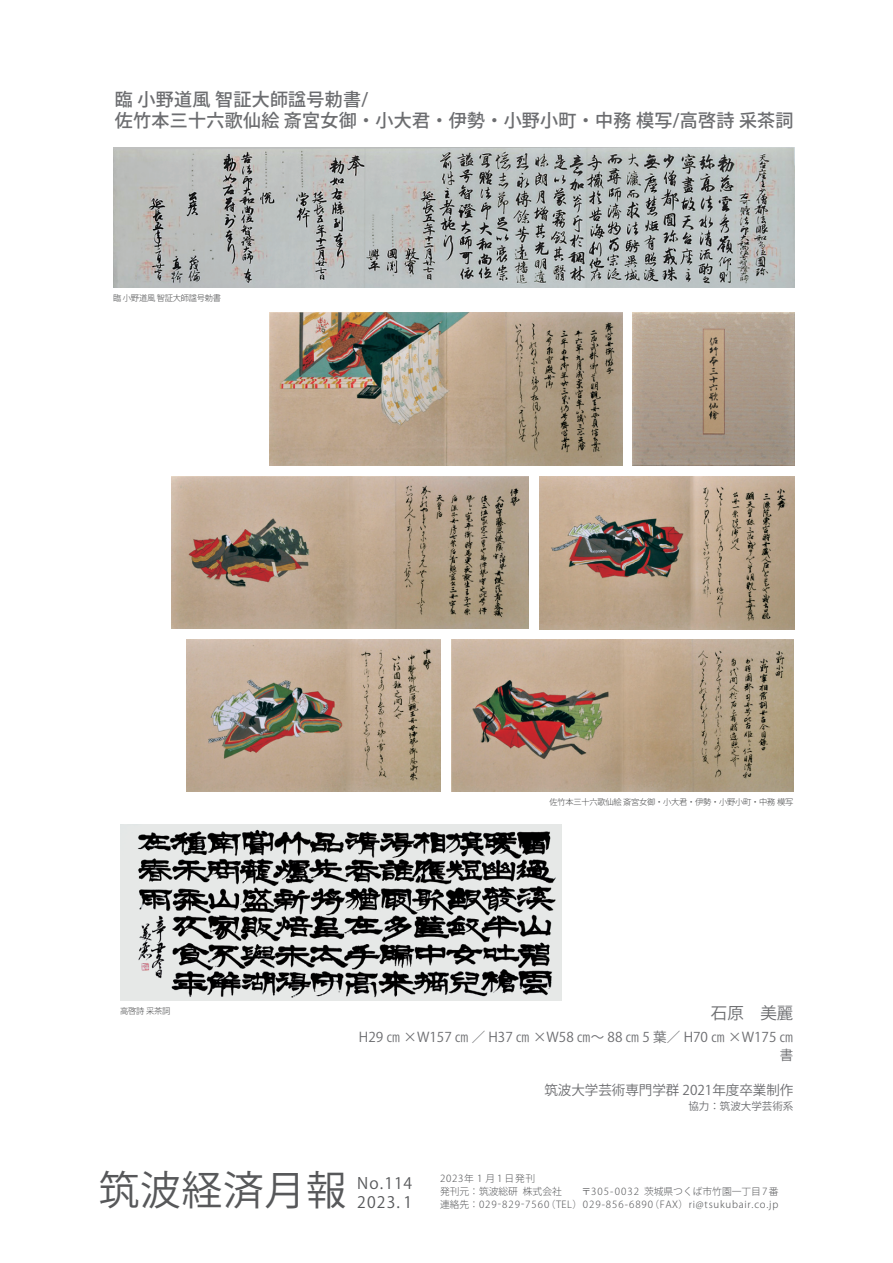
<style>
.page{position:relative;width:893px;height:1263px;background:#fff}
.page>*{position:absolute;margin:0;border:0;box-sizing:border-box;transform-origin:0 0}
.t1{font:40.5px "Koz Go Pro";letter-spacing:.025em;color:#57585a}
.t2{font:500 18px/21.6px "Koz Go Pr 6 N";letter-spacing:.015em;color:#6c6d70}
.t3{font:16.5px "Koz Go Pr 6 N";color:#6c6d70}
.t4{font:15.75px "Koz Go Pro";letter-spacing:.075em;color:#57585a}
.t5{font:13.5px/18px "Koz Go Pr 6 N";color:#6c6d70;text-align:right}
.t6{font:10.5px "Koz Go Pr 6 N";color:#6c6d70}
.t7{font:300 9.75px/13.2px "Koz Go Pro";letter-spacing:.08em;color:#57585a}
.t8{font:300 8.25px "Koz Go Pr 6 N";letter-spacing:-.03em;color:#454647}
</style>
<div class="page">
<img style="left:113px;top:148px;width:682px;height:140px">
<img style="left:632px;top:313px;width:163px;height:153px">
<img style="left:269px;top:313px;width:353px;height:152px">
<img style="left:540px;top:476px;width:254px;height:153px">
<img style="left:452px;top:639px;width:341px;height:153px">
<img style="left:187px;top:639px;width:253px;height:153px">
<img style="left:120px;top:824px;width:441px;height:176px">
<img style="left:171px;top:476px;width:358px;height:153px">
<h2 class="t2" style="left:115px;top:89px;width:680px">臨 小野道風 智証大師諡号勅書/<br>佐竹本三十六歌仙絵 斎宮女御・小大君・伊勢・小野小町・中務 模写/高啓詩 采茶詞</h2>
<p class="t8" style="left:113px;top:293px;width:109px">臨 小野道風 智証大師諡号勅書</p>
<p class="t8" style="left:549px;top:798px;width:245px">佐竹本三十六歌仙絵 斎宮女御・小大君・伊勢・小野小町・中務 模写</p>
<p class="t8" style="left:120px;top:1006px;width:51px">高啓詩 采茶詞</p>
<h3 class="t3" style="left:711px;top:1004px;width:84px">石原　美麗</h3>
<h3 class="t5" style="left:359px;top:1028px;width:436px">H29 ㎝ ×W157 ㎝ ／ H37 ㎝ ×W58 ㎝～ 88 ㎝ 5 葉／ H70 ㎝ ×W175 ㎝書</h3>
<h3 class="t5" style="left:544px;top:1081px;width:250px">筑波大学芸術専門学群 2021年度卒業制作</h3>
<p class="t6" style="left:678px;top:1100px;width:117px">　協力：筑波大学芸術系</p>
<h1 class="t1" style="left:99px;top:1164px;width:249px">筑波経済月報</h1>
<h3 class="t4" style="left:357px;top:1173px;width:56px">No.114</h3>
<h3 class="t4" style="left:357px;top:1192px;width:57px">2023.1</h3>
<p class="t7" style="left:440px;top:1172px;width:340px">2023年 1 月 1 日発刊<br>発刊元：筑波総研株式会社　　〒305-0032 茨城県つくば市竹園一丁目7番連絡先：029-829-7560（TEL）029-856-6890（FAX）ri@tsukubair.co.jp</p>
</div>
